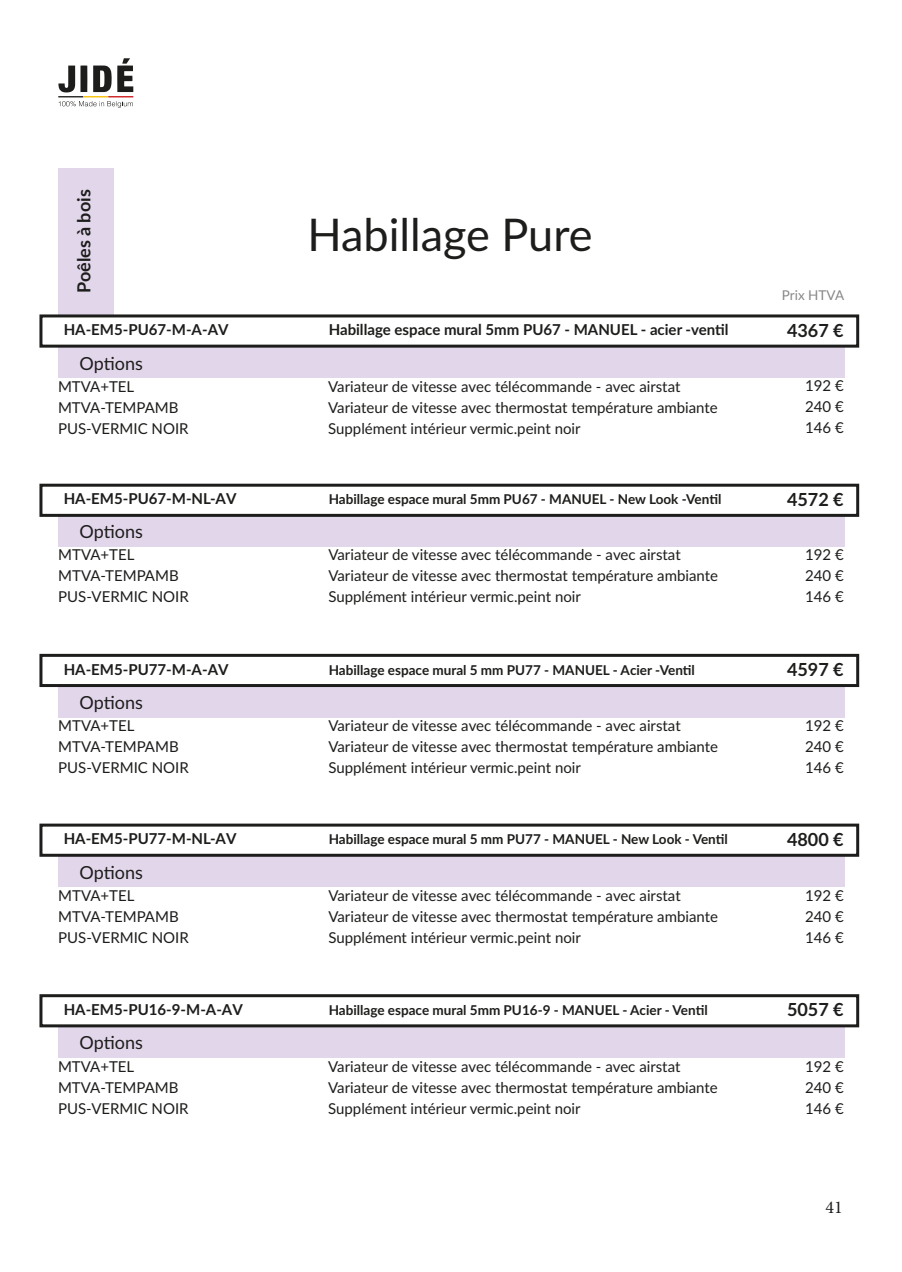
<style>
.page{position:relative;width:902px;height:1272px;background:#fff}
.page>*{position:absolute;margin:0;border:0;box-sizing:border-box;transform-origin:0 0}
.t1{font:45px "Lato";color:#1d1d1b}
.t2{font:700 18px "Lato";color:#1d1d1b}
.t3{font:18px "Lato";letter-spacing:-.005em;color:#1d1d1b}
.t4{font:18px "Minion Pro";color:#1d1d1b}
.t5{font:15px/21px "Lato";color:#1d1d1b;text-align:justify}
.t6{font:700 15px "Lato";color:#1d1d1b}
.t7{font:700 13.5px "Lato";color:#1d1d1b}
.t8{font:13.5px "Lato";color:#878787}
.s1{font-size:16.5px}
</style>
<div class="page">
<svg style="left:58px;top:58px;width:75px;height:50px"></svg>
<div style="left:58px;top:168px;width:55px;height:146px;background:#e2d6eb"></div>
<div style="left:58px;top:347px;width:786px;height:31px;background:#e2d6eb"></div>
<div style="left:58px;top:1027px;width:786px;height:30px;background:#e2d6eb"></div>
<div style="left:58px;top:516px;width:786px;height:30px;background:#e2d6eb"></div>
<div style="left:58px;top:686px;width:786px;height:31px;background:#e2d6eb"></div>
<div style="left:58px;top:856px;width:786px;height:31px;background:#e2d6eb"></div>
<div style="left:39px;top:483px;width:820px;height:34px;border:3px solid #1d1d1b"></div>
<div style="left:39px;top:314px;width:820px;height:33px;border:3px solid #1d1d1b"></div>
<div style="left:39px;top:994px;width:820px;height:33px;border:3px solid #1d1d1b"></div>
<div style="left:39px;top:654px;width:820px;height:33px;border:3px solid #1d1d1b"></div>
<div style="left:39px;top:823px;width:820px;height:33px;border:3px solid #1d1d1b"></div>
<p class="t2" style="left:71px;top:293px;width:105px;rotate:-90deg">Poêles à bois</p>
<h1 class="t1" style="left:307px;top:202px;width:287px">Habillage Pure</h1>
<p class="t8" style="left:781px;top:285px;width:64px">Prix HTVA</p>
<p class="t6" style="left:64px;top:319px;width:166px">HA-EM5-PU67-M-A-AV</p>
<p class="t6" style="left:328px;top:319px;width:496px">Habillage espace mural 5mm PU67 - MANUEL - acier -ventil <span class="s1">4.094,00 €</span></p>
<p class="t2" style="left:787px;top:317px;width:58px">4367 €</p>
<p class="t3" style="left:80px;top:350px;width:65px">Options</p>
<p class="t5" style="left:58px;top:375px;width:78px">MTVA+TEL</p>
<p class="t5" style="left:328px;top:375px;width:354px">Variateur de vitesse avec télécommande - avec airstat</p>
<p class="t5" style="left:58px;top:396px;width:122px">MTVA-TEMPAMB</p>
<p class="t5" style="left:328px;top:396px;width:391px">Variateur de vitesse avec thermostat température ambiante</p>
<p class="t5" style="left:58px;top:417px;width:132px">PUS-VERMIC NOIR</p>
<p class="t5" style="left:328px;top:417px;width:254px">Supplément intérieur vermic.peint noir</p>
<p class="t6" style="left:64px;top:488px;width:174px">HA-EM5-PU67-M-NL-AV</p>
<p class="t7" style="left:328px;top:489px;width:394px">Habillage espace mural 5mm PU67 - MANUEL - New Look -Ventil</p>
<p class="t3" style="left:80px;top:518px;width:65px">Options</p>
<p class="t5" style="left:58px;top:543px;width:78px">MTVA+TEL</p>
<p class="t5" style="left:328px;top:543px;width:354px">Variateur de vitesse avec télécommande - avec airstat</p>
<p class="t5" style="left:58px;top:564px;width:122px">MTVA-TEMPAMB</p>
<p class="t5" style="left:328px;top:564px;width:391px">Variateur de vitesse avec thermostat température ambiante</p>
<p class="t5" style="left:58px;top:585px;width:132px">PUS-VERMIC NOIR</p>
<p class="t5" style="left:328px;top:585px;width:254px">Supplément intérieur vermic.peint noir</p>
<p class="t6" style="left:64px;top:658px;width:166px">HA-EM5-PU77-M-A-AV</p>
<p class="t7" style="left:328px;top:659px;width:367px">Habillage espace mural 5 mm PU77 - MANUEL - Acier -Ventil</p>
<p class="t3" style="left:80px;top:689px;width:65px">Options</p>
<p class="t5" style="left:58px;top:714px;width:78px">MTVA+TEL</p>
<p class="t5" style="left:328px;top:714px;width:354px">Variateur de vitesse avec télécommande - avec airstat</p>
<p class="t5" style="left:58px;top:735px;width:122px">MTVA-TEMPAMB</p>
<p class="t5" style="left:328px;top:735px;width:391px">Variateur de vitesse avec thermostat température ambiante</p>
<p class="t5" style="left:58px;top:756px;width:132px">PUS-VERMIC NOIR</p>
<p class="t5" style="left:328px;top:756px;width:254px">Supplément intérieur vermic.peint noir</p>
<p class="t5" style="left:805px;top:374px;width:40px">192 € 240 € 146 €</p>
<p class="t2" style="left:787px;top:486px;width:58px">4572 €</p>
<p class="t5" style="left:805px;top:544px;width:40px">192 € 240 € 146 €</p>
<p class="t2" style="left:787px;top:656px;width:58px">4597 €</p>
<p class="t5" style="left:805px;top:714px;width:40px">192 € 240 € 146 €</p>
<p class="t6" style="left:64px;top:827px;width:174px">HA-EM5-PU77-M-NL-AV</p>
<p class="t7" style="left:328px;top:829px;width:496px">Habillage espace mural 5 mm PU77 - MANUEL - New Look - Ventil <span class="s1">4.499,00 €</span></p>
<p class="t2" style="left:787px;top:825px;width:58px">4800 €</p>
<p class="t3" style="left:80px;top:859px;width:65px">Options</p>
<p class="t5" style="left:58px;top:884px;width:78px">MTVA+TEL</p>
<p class="t5" style="left:328px;top:884px;width:354px">Variateur de vitesse avec télécommande - avec airstat</p>
<p class="t5" style="left:58px;top:905px;width:122px">MTVA-TEMPAMB</p>
<p class="t5" style="left:328px;top:905px;width:391px">Variateur de vitesse avec thermostat température ambiante</p>
<p class="t5" style="left:58px;top:926px;width:132px">PUS-VERMIC NOIR</p>
<p class="t5" style="left:328px;top:926px;width:254px">Supplément intérieur vermic.peint noir</p>
<p class="t6" style="left:64px;top:998px;width:180px">HA-EM5-PU16-9-M-A-AV</p>
<p class="t7" style="left:328px;top:1000px;width:380px">Habillage espace mural 5mm PU16-9 - MANUEL - Acier - Ventil</p>
<p class="t3" style="left:80px;top:1029px;width:65px">Options</p>
<p class="t5" style="left:58px;top:1055px;width:78px">MTVA+TEL</p>
<p class="t5" style="left:328px;top:1055px;width:354px">Variateur de vitesse avec télécommande - avec airstat</p>
<p class="t5" style="left:58px;top:1076px;width:122px">MTVA-TEMPAMB</p>
<p class="t5" style="left:328px;top:1076px;width:391px">Variateur de vitesse avec thermostat température ambiante</p>
<p class="t5" style="left:58px;top:1097px;width:132px">PUS-VERMIC NOIR</p>
<p class="t5" style="left:328px;top:1097px;width:254px">Supplément intérieur vermic.peint noir</p>
<p class="t5" style="left:805px;top:884px;width:40px">192 € 240 € 146 €</p>
<p class="t2" style="left:787px;top:995px;width:58px">5057 €</p>
<p class="t5" style="left:805px;top:1055px;width:40px">192 € 240 € 146 €</p>
<p class="t4" style="left:825px;top:1194px;width:19px">41</p>
</div>
